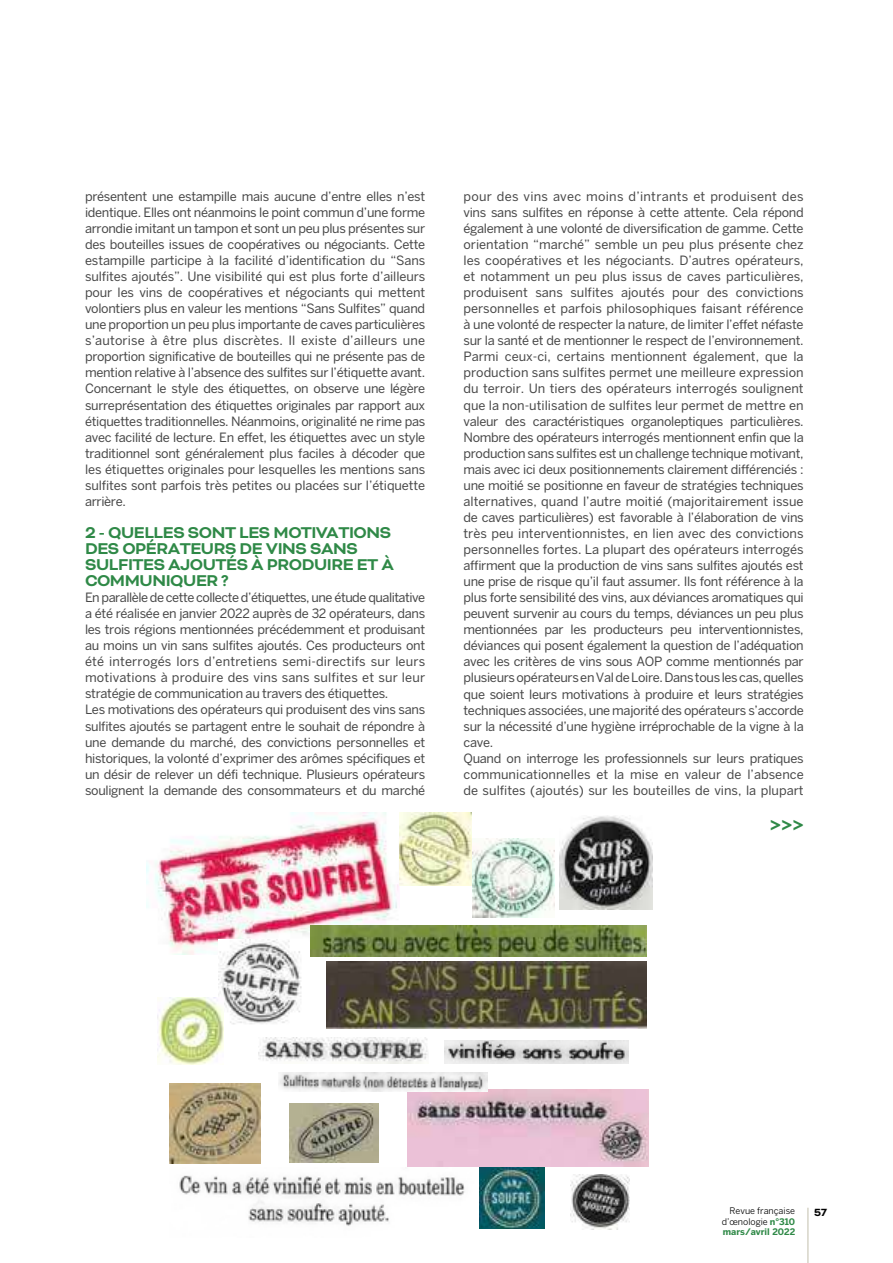
<style>
.page{position:relative;width:893px;height:1263px;background:#fff}
.page>*{position:absolute;margin:0;border:0;box-sizing:border-box;transform-origin:0 0}
.t1{font:500 24px "Jubilat";color:#2f8947}
.t2{font:700 18px/16px "Bicyclette";letter-spacing:-.025em;color:#2f8947}
.t3{font:12.75px/16px "Benton Sans";letter-spacing:-.025em;color:#484848}
.t4{font:700 12px "Bicyclette";color:#000}
.t5{font:700 9px/10.5px "Benton Sans";color:#2f8947}
.t6{font:9px "Benton Sans";color:#000}
.s1{font-weight:400;color:#000}
</style>
<div class="page">
<img style="left:147px;top:812px;width:252px;height:142px">
<img style="left:326px;top:962px;width:320px;height:66px">
<img style="left:399px;top:812px;width:73px;height:73px">
<img style="left:559px;top:816px;width:94px;height:94px">
<img style="left:218px;top:940px;width:85px;height:85px">
<img style="left:473px;top:838px;width:81px;height:79px">
<img style="left:170px;top:1083px;width:91px;height:80px">
<img style="left:408px;top:1089px;width:240px;height:77px">
<img style="left:259px;top:1037px;width:169px;height:27px">
<img style="left:444px;top:1041px;width:185px;height:23px">
<img style="left:179px;top:1175px;width:303px;height:54px">
<img style="left:279px;top:1073px;width:209px;height:18px">
<img style="left:289px;top:1103px;width:89px;height:59px">
<img style="left:310px;top:926px;width:336px;height:31px">
<img style="left:158px;top:998px;width:66px;height:67px">
<img style="left:479px;top:1167px;width:65px;height:61px">
<img style="left:570px;top:1175px;width:59px;height:54px">
<hr style="left:807px;top:1208px;width:1px;height:55px;background:#c2bfac">
<p class="t3" style="left:85px;top:188px;width:342px;text-align:justify">présentent une estampille mais aucune d’entre elles n’est identique. Elles ont néanmoins le point commun d’une forme arrondie imitant un tampon et sont un peu plus présentes sur des bouteilles issues de coopératives ou négociants. Cette estampille participe à la facilité d’identification du “Sans sulfites ajoutés”. Une visibilité qui est plus forte d’ailleurs pour les vins de coopératives et négociants qui mettent volontiers plus en valeur les mentions “Sans Sulfites” quand une proportion un peu plus importante de caves particulières s’autorise à être plus discrètes. Il existe d’ailleurs une proportion significative de bouteilles qui ne présente pas de mention relative à l’absence des sulfites sur l’étiquette avant.<br>Concernant le style des étiquettes, on observe une légère surreprésentation des étiquettes originales par rapport aux étiquettes traditionnelles. Néanmoins, originalité ne rime pas avec facilité de lecture. En effet, les étiquettes avec un style traditionnel sont généralement plus faciles à décoder que les étiquettes originales pour lesquelles les mentions sans sulfites sont parfois très petites ou placées sur l’étiquette arrière.</p>
<h2 class="t2" style="left:85px;top:525px;width:310px">2 - QUELLES SONT LES MOTIVATIONS<br>DES OPÉRATEURS DE VINS SANS<br>SULFITES AJOUTÉS À PRODUIRE ET À<br>COMMUNIQUER ?</h2>
<p class="t3" style="left:85px;top:589px;width:342px">En parallèle de cette collecte d’étiquettes, une étude qualitative a été réalisée en janvier 2022 auprès de 32 opérateurs, dans les trois régions mentionnées précédemment et produisant au moins un vin sans sulfites ajoutés. Ces producteurs ont été interrogés lors d’entretiens semi-directifs sur leurs motivations à produire des vins sans sulfites et sur leur stratégie de communication au travers des étiquettes.<br>Les motivations des opérateurs qui produisent des vins sans sulfites ajoutés se partagent entre le souhait de répondre à une demande du marché, des convictions personnelles et historiques, la volonté d’exprimer des arômes spécifiques et un désir de relever un défi technique. Plusieurs opérateurs soulignent la demande des consommateurs et du marché</p>
<p class="t3" style="left:463px;top:188px;width:342px">pour des vins avec moins d’intrants et produisent des vins sans sulfites en réponse à cette attente. Cela répond également à une volonté de diversification de gamme. Cette orientation “marché” semble un peu plus présente chez les coopératives et les négociants. D’autres opérateurs, et notamment un peu plus issus de caves particulières, produisent sans sulfites ajoutés pour des convictions personnelles et parfois philosophiques faisant référence à une volonté de respecter la nature, de limiter l’effet néfaste sur la santé et de mentionner le respect de l’environnement.<br>Parmi ceux-ci, certains mentionnent également, que la production sans sulfites permet une meilleure expression du terroir. Un tiers des opérateurs interrogés soulignent que la non-utilisation de sulfites leur permet de mettre en valeur des caractéristiques organoleptiques particulières.<br>Nombre des opérateurs interrogés mentionnent enfin que la production sans sulfites est un challenge technique motivant, mais avec ici deux positionnements clairement différenciés : une moitié se positionne en faveur de stratégies techniques alternatives, quand l’autre moitié (majoritairement issue de caves particulières) est favorable à l’élaboration de vins très peu interventionnistes, en lien avec des convictions personnelles fortes. La plupart des opérateurs interrogés affirment que la production de vins sans sulfites ajoutés est une prise de risque qu’il faut assumer. Ils font référence à la plus forte sensibilité des vins, aux déviances aromatiques qui peuvent survenir au cours du temps, déviances un peu plus mentionnées par les producteurs peu interventionnistes, déviances qui posent également la question de l’adéquation avec les critères de vins sous AOP comme mentionnés par plusieurs opérateurs en Val de Loire. Dans tous les cas, quelles que soient leurs motivations à produire et leurs stratégies techniques associées, une majorité des opérateurs s’accorde sur la nécessité d’une hygiène irréprochable de la vigne à la cave.<br>Quand on interroge les professionnels sur leurs pratiques communicationnelles et la mise en valeur de l’absence de sulfites (ajoutés) sur les bouteilles de vins, la plupart</p>
<h1 class="t1" style="left:770px;top:808px;width:36px">&gt;&gt;&gt;</h1>
<p class="t6" style="left:729px;top:1206px;width:67px">Revue française</p>
<p class="t4" style="left:814px;top:1206px;width:14px">57</p>
<p class="t5" style="left:722px;top:1216px;width:75px"><span class="s1">d’œnologie</span> n°310 mars/avril 2022</p>
</div>
